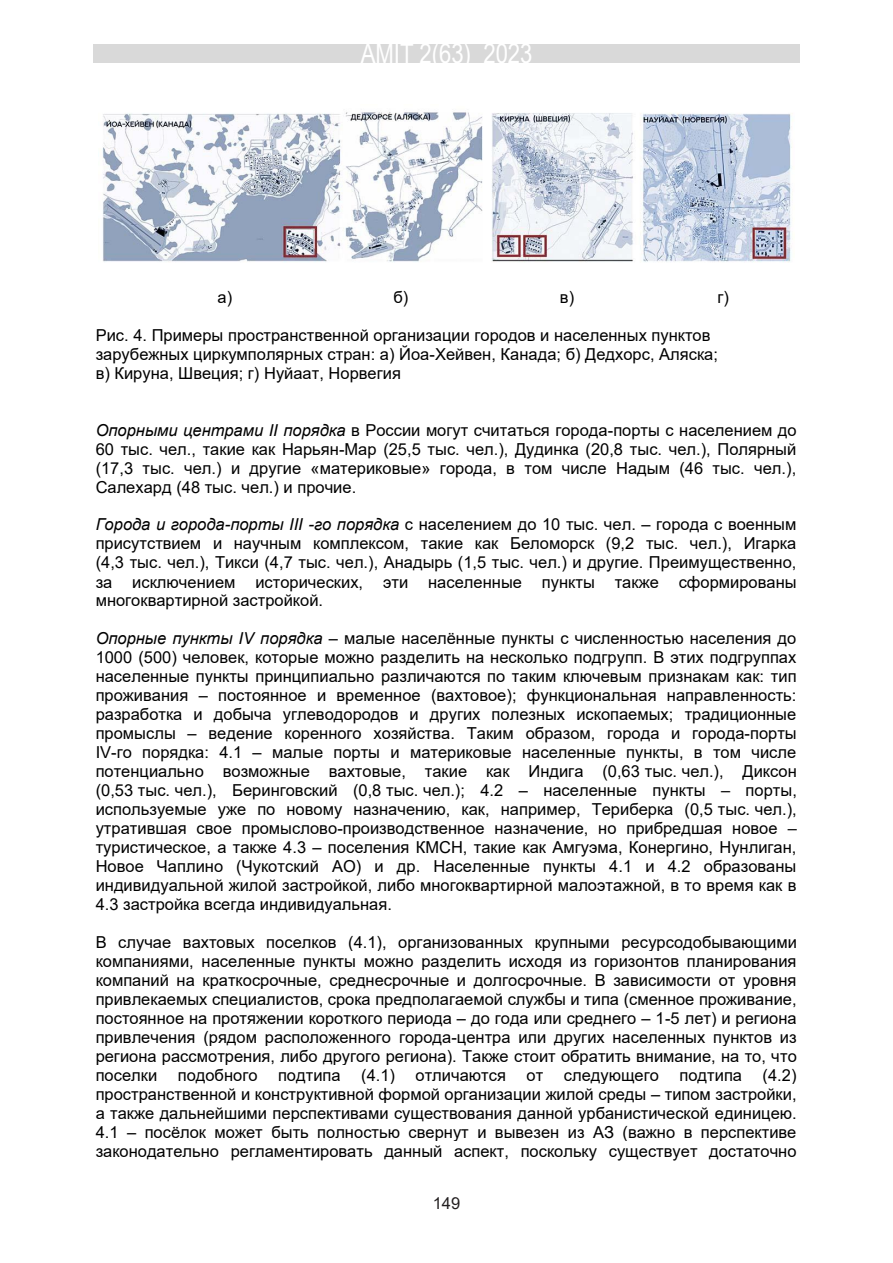
<style>
.page{position:relative;width:893px;height:1263px;background:#fff}
.page>*{position:absolute;margin:0;border:0;box-sizing:border-box;transform-origin:0 0}
.t1{font:27px "Arial Narrow";color:#fff}
.t2{font:16.5px/19px "Arial";color:#000;text-align:justify}
.t3{font:16.5px "Arial";color:#231f20}
.s1{font-style:italic}
</style>
<div class="page">
<div style="left:93px;top:44px;width:707px;height:19px;background:#d9d9d9"></div>
<img style="left:102px;top:112px;width:690px;height:150px">
<h1 class="t1" style="left:361px;top:34px;width:173px">AMIT 2(63) 2023</h1>
<p class="t2" style="left:217px;top:287px;width:16px">а)</p>
<p class="t2" style="left:393px;top:287px;width:16px">б)</p>
<p class="t2" style="left:560px;top:287px;width:16px">в)</p>
<p class="t2" style="left:717px;top:287px;width:13px">г)</p>
<p class="t2" style="left:96px;top:325px;width:624px;text-align:left">Рис. 4. Примеры пространственной организации городов и населенных пунктов зарубежных циркумполярных стран: а) Йоа-Хейвен, Канада; б) Дедхорс, Аляска; в) Кируна, Швеция; г) Нуйаат, Норвегия</p>
<p class="t2" style="left:96px;top:420px;width:702px"><span class="s1">Опорными центрами II порядка</span> в России могут считаться города-порты с населением до 60 тыс. чел., такие как Нарьян-Мар (25,5 тыс. чел.), Дудинка (20,8 тыс. чел.), Полярный (17,3 тыс. чел.) и другие «материковые» города, в том числе Надым (46 тыс. чел.), Салехард (48 тыс. чел.) и прочие.</p>
<p class="t2" style="left:96px;top:515px;width:702px"><span class="s1">Города и города-порты III -го порядка</span> с населением до 10 тыс. чел. ‒ города с военным присутствием и научным комплексом, такие как Беломорск (9,2 тыс. чел.), Игарка (4,3 тыс. чел.), Тикси (4,7 тыс. чел.), Анадырь (1,5 тыс. чел.) и другие. Преимущественно, за исключением исторических, эти населенные пункты также сформированы многоквартирной застройкой.</p>
<p class="t2" style="left:96px;top:629px;width:703px"><span class="s1">Опорные пункты IV порядка</span> ‒ малые населённые пункты с численностью населения до 1000 (500) человек, которые можно разделить на несколько подгрупп. В этих подгруппах населенные пункты принципиально различаются по таким ключевым признакам как: тип проживания ‒ постоянное и временное (вахтовое); функциональная направленность: разработка и добыча углеводородов и других полезных ископаемых; традиционные промыслы ‒ ведение коренного хозяйства. Таким образом, города и города-порты IV-го порядка: 4.1 ‒ малые порты и материковые населенные пункты, в том числе потенциально возможные вахтовые, такие как Индига (0,63 тыс. чел.), Диксон (0,53 тыс. чел.), Беринговский (0,8 тыс. чел.); 4.2 ‒ населенные пункты – порты, используемые уже по новому назначению, как, например, Териберка (0,5 тыс. чел.), утратившая свое промыслово-производственное назначение, но прибредшая новое – туристическое, а также 4.3 ‒ поселения КМСН, такие как Амгуэма, Конергино, Нунлиган, Новое Чаплино (Чукотский АО) и др. Населенные пункты 4.1 и 4.2 образованы индивидуальной жилой застройкой, либо многоквартирной малоэтажной, в то время как в 4.3 застройка всегда индивидуальная.</p>
<p class="t2" style="left:96px;top:932px;width:703px">В случае вахтовых поселков (4.1), организованных крупными ресурсодобывающими компаниями, населенные пункты можно разделить исходя из горизонтов планирования компаний на краткосрочные, среднесрочные и долгосрочные. В зависимости от уровня привлекаемых специалистов, срока предполагаемой службы и типа (сменное проживание, постоянное на протяжении короткого периода ‒ до года или среднего ‒ 1-5 лет) и региона привлечения (рядом расположенного города-центра или других населенных пунктов из региона рассмотрения, либо другого региона). Также стоит обратить внимание, на то, что поселки подобного подтипа (4.1) отличаются от следующего подтипа (4.2) пространственной и конструктивной формой организации жилой среды ‒ типом застройки, а также дальнейшими перспективами существования данной урбанистической единицею.<br>4.1 ‒ посёлок может быть полностью свернут и вывезен из АЗ (важно в перспективе законодательно регламентировать данный аспект, поскольку существует достаточно</p>
<p class="t3" style="left:433px;top:1191px;width:29px">149</p>
</div>
